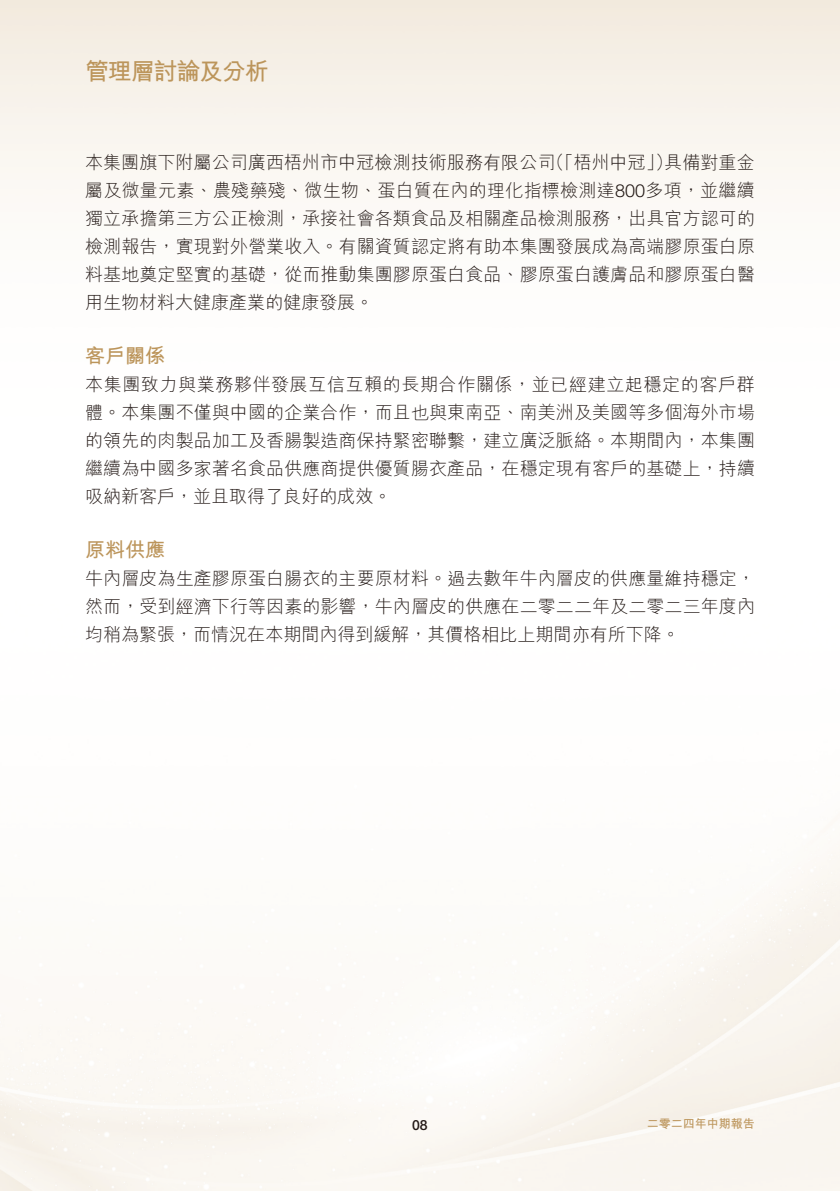
<style>
.page{position:relative;width:840px;height:1191px;background:#fff}
.page>*{position:absolute;margin:0;border:0;box-sizing:border-box;transform-origin:0 0}
.t1{font:700 24px "M Hei HK";letter-spacing:-.05em;color:#bc955b}
.t2{font:700 20px "M Hei HK";color:#bc955b}
.t3{font:300 18px/28px "M Hei HK";letter-spacing:.005em;color:#231916;text-align:justify}
.t4{font:500 14px "Helvetica Neue LT Std";color:#231916}
.t5{font:700 12px "M Hei HK";color:#bc955b}
.s1{font-family:"Helvetica Neue LT Std"}
</style>
<div class="page">
<h1 class="t1" style="left:85px;top:53px;width:185px">管理層討論及分析</h1>
<p class="t3" style="left:546px;top:148px;width:128px">（「梧州中冠」）</p>
<p class="t3" style="left:85px;top:148px;width:671px;text-align:left">本集團旗下附屬公司廣西梧州市中冠檢測技術服務有限公司<br>屬及微量元素、農殘藥殘、微生物、蛋白質在內的理化指標檢測達<span class="s1">800</span>多項，並繼續獨立承擔第三方公正檢測，承接社會各類食品及相關產品檢測服務，出具官方認可的檢測報告，實現對外營業收入。有關資質認定將有助本集團發展成為高端膠原蛋白原料基地奠定堅實的基礎，從而推動集團膠原蛋白食品、膠原蛋白護膚品和膠原蛋白醫用生物材料大健康產業的健康發展。</p>
<p class="t2" style="left:85px;top:341px;width:81px">客戶關係</p>
<p class="t3" style="left:85px;top:370px;width:671px">本集團致力與業務夥伴發展互信互賴的長期合作關係，並已經建立起穩定的客戶群體。本集團不僅與中國的企業合作，而且也與東南亞、南美洲及美國等多個海外市場的領先的肉製品加工及香腸製造商保持緊密聯繫，建立廣泛脈絡。本期間內，本集團繼續為中國多家著名食品供應商提供優質腸衣產品，在穩定現有客戶的基礎上，持續吸納新客戶，並且取得了良好的成效。</p>
<p class="t2" style="left:85px;top:535px;width:81px">原料供應</p>
<p class="t3" style="left:85px;top:564px;width:671px">牛內層皮為生產膠原蛋白腸衣的主要原材料。過去數年牛內層皮的供應量維持穩定，然而，受到經濟下行等因素的影響，牛內層皮的供應在二零二二年及二零二三年度內均稍為緊張，而情況在本期間內得到緩解，其價格相比上期間亦有所下降。</p>
<p class="t3" style="left:664px;top:148px;width:92px">具備對重金</p>
<p class="t4" style="left:412px;top:1116px;width:17px">08</p>
<p class="t5" style="left:646px;top:1114px;width:109px">二零二四年中期報告</p>
</div>
